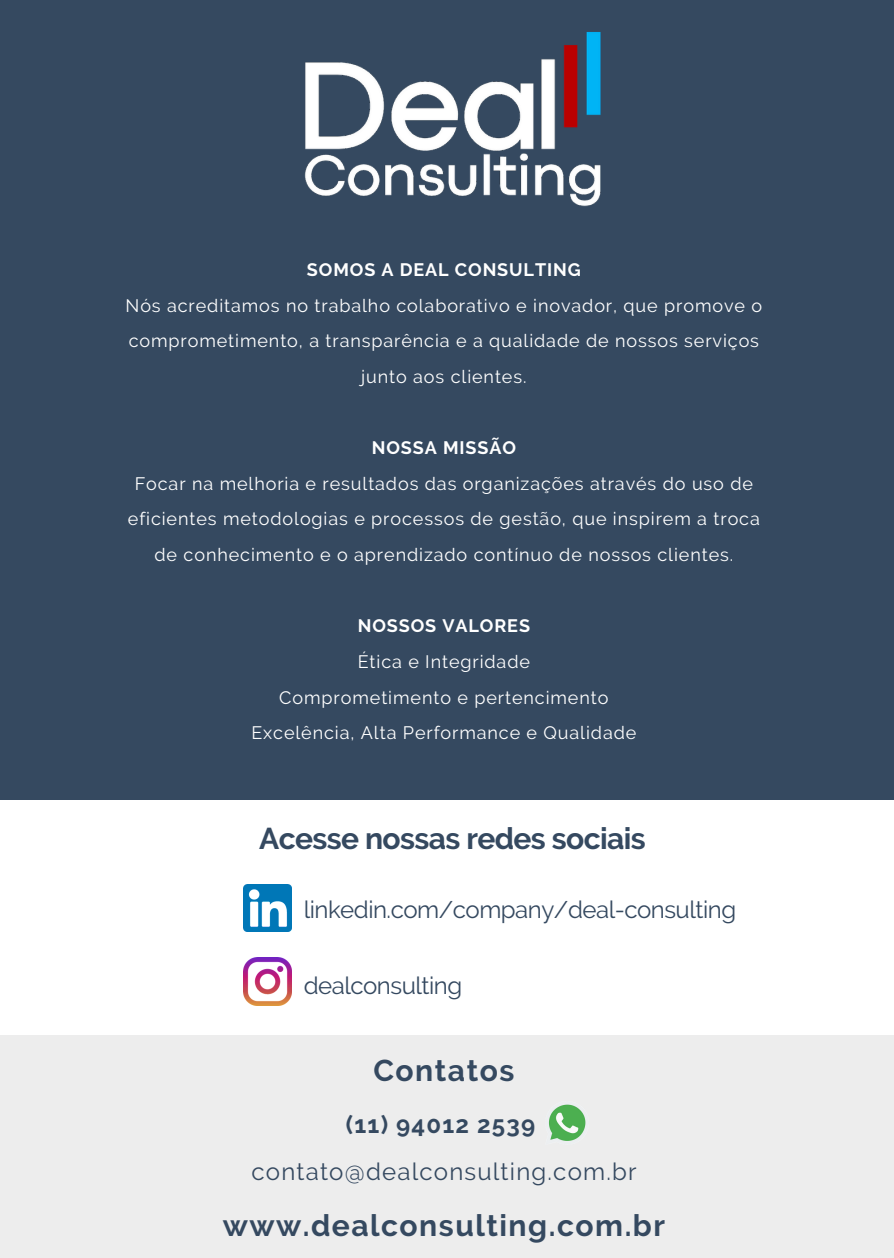
<style>
.page{position:relative;width:894px;height:1258px;background:#fff}
.page>*{position:absolute;margin:0;border:0;box-sizing:border-box;transform-origin:0 0}
.t1{font:700 30px "Raleway";letter-spacing:.05em;color:#354960}
.t2{font:700 30px "Raleway";letter-spacing:-.02em;color:#354960}
.t3{font:24px "Raleway";letter-spacing:-.02em;color:#354960}
.t4{font:24px "Raleway";letter-spacing:.05em;color:#354960}
.t5{font:700 24px "Raleway";letter-spacing:.05em;color:#354960}
.t6{font:18px/35.7px "Raleway";letter-spacing:.05em;color:#fff;text-align:center}
.t7{font:700 18px "Raleway";letter-spacing:.05em;color:#fff}
</style>
<div class="page">
<div style="left:0;top:0;width:893px;height:800px;background:#354960"></div>
<div style="left:0;top:1035px;width:893px;height:223px;background:#ededed"></div>
<img style="left:244px;top:884px;width:47px;height:47px">
<img style="left:244px;top:958px;width:47px;height:47px">
<img style="left:549px;top:1104px;width:37px;height:37px">
<img style="left:295px;top:29px;width:313px;height:180px">
<p class="t7" style="left:307px;top:259px;width:275px">SOMOS A DEAL CONSULTING</p>
<p class="t6" style="left:125px;top:288px;width:638px">Nós acreditamos no trabalho colaborativo e inovador, que promove o comprometimento, a transparência e a qualidade de nossos serviços junto aos clientes.</p>
<p class="t7" style="left:371px;top:437px;width:146px">NOSSA MISSÃO</p>
<p class="t6" style="left:128px;top:466px;width:633px">Focar na melhoria e resultados das organizações através do uso de eficientes metodologias e processos de gestão, que inspirem a troca de conhecimento e o aprendizado contínuo de nossos clientes.</p>
<p class="t7" style="left:357px;top:615px;width:174px">NOSSOS VALORES</p>
<p class="t6" style="left:251px;top:644px;width:386px">Ética e Integridade<br>Comprometimento e pertencimento<br>Excelência, Alta Performance e Qualidade</p>
<h1 class="t2" style="left:259px;top:821px;width:388px">Acesse nossas redes sociais</h1>
<h2 class="t3" style="left:303px;top:896px;width:434px">linkedin.com/company/deal-consulting</h2>
<h2 class="t3" style="left:303px;top:971px;width:160px">dealconsulting</h2>
<h1 class="t1" style="left:373px;top:1053px;width:142px">Contatos</h1>
<h2 class="t5" style="left:346px;top:1110px;width:191px">(11) 94012 2539</h2>
<h2 class="t4" style="left:251px;top:1157px;width:386px">contato@dealconsulting.com.br</h2>
<h1 class="t1" style="left:222px;top:1207px;width:444px">www.dealconsulting.com.br</h1>
</div>
